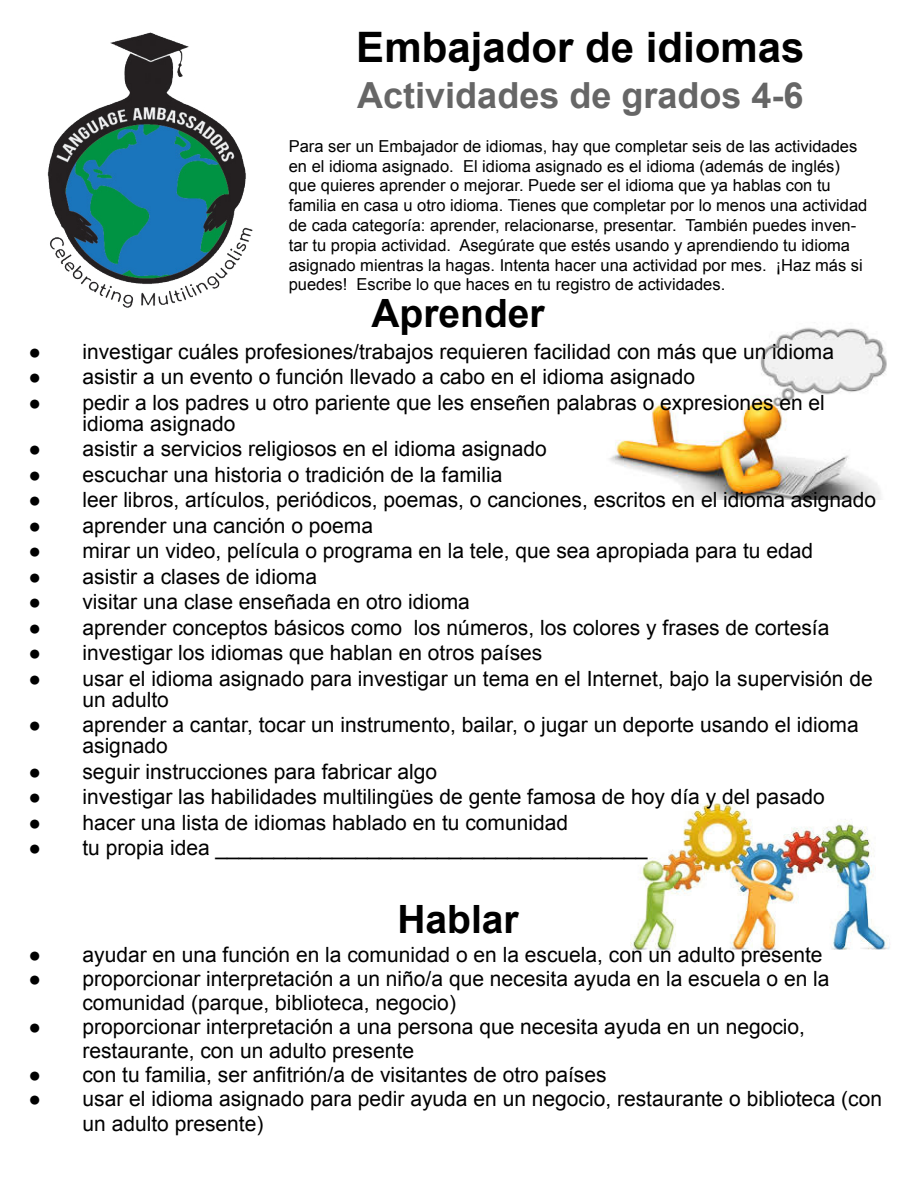
<style>
.page{position:relative;width:918px;height:1188px;background:#fff}
.page>*{position:absolute;margin:0;border:0;box-sizing:border-box;transform-origin:0 0}
.t1{font:700 42px "Arial";color:#000}
.t2{font:700 39px "Arial";color:#000}
.t3{font:700 36px "Arial";color:#666}
.t4{font:21px/21px "Arial";color:#000}
.t5{font:16.5px/19.8px "Arial";color:#000}
</style>
<div class="page">
<img style="left:631px;top:803px;width:259px;height:147px">
<img style="left:609px;top:327px;width:278px;height:172px">
<img style="left:47px;top:32px;width:206px;height:276px">
<h1 class="t1" style="left:356px;top:19px;width:450px">Embajador de idiomas</h1>
<h3 class="t3" style="left:357px;top:71px;width:448px">Actividades de grados 4-6</h3>
<p class="t5" style="left:289px;top:136px;width:580px">Para ser un Embajador de idiomas, hay que completar seis de las actividades en el idioma asignado. El idioma asignado es el idioma (además de inglés) que quieres aprender o mejorar. Puede ser el idioma que ya hablas con tu familia en casa u otro idioma. Tienes que completar por lo menos una actividad de cada categoría: aprender, relacionarse, presentar. También puedes inven&shy;tar tu propia actividad. Asegúrate que estés usando y aprendiendo tu idioma asignado mientras la hagas. Intenta hacer una actividad por mes. ¡Haz más si puedes! Escribe lo que haces en tu registro de actividades.</p>
<h2 class="t2" style="left:371px;top:288px;width:175px">Aprender</h2>
<p class="t4" style="left:28px;top:341px;width:807px">● investigar cuáles profesiones/trabajos requieren facilidad con más que un idioma</p>
<p class="t4" style="left:28px;top:367px;width:668px">● asistir a un evento o función llevado a cabo en el idioma asignado</p>
<p class="t4" style="left:82px;top:392px;width:744px;text-indent:-54px">● pedir a los padres u otro pariente que les enseñen palabras o expresiones en el idioma asignado</p>
<p class="t4" style="left:28px;top:439px;width:520px">● asistir a servicios religiosos en el idioma asignado</p>
<p class="t4" style="left:28px;top:464px;width:476px">● escuchar una historia o tradición de la familia</p>
<p class="t4" style="left:28px;top:490px;width:849px">● leer libros, artículos, periódicos, poemas, o canciones, escritos en el idioma asignado</p>
<p class="t4" style="left:28px;top:515px;width:346px">● aprender una canción o poema</p>
<p class="t4" style="left:28px;top:541px;width:786px">● mirar un video, película o programa en la tele, que sea apropiada para tu edad</p>
<p class="t4" style="left:28px;top:566px;width:290px">● asistir a clases de idioma</p>
<p class="t4" style="left:28px;top:592px;width:443px">● visitar una clase enseñada en otro idioma</p>
<p class="t4" style="left:28px;top:617px;width:802px">● aprender conceptos básicos como los números, los colores y frases de cortesía</p>
<p class="t4" style="left:28px;top:643px;width:515px">● investigar los idiomas que hablan en otros países</p>
<p class="t4" style="left:82px;top:668px;width:792px;text-indent:-54px">● usar el idioma asignado para investigar un tema en el Internet, bajo la supervisión de un adulto</p>
<p class="t4" style="left:82px;top:715px;width:778px;text-indent:-54px">● aprender a cantar, tocar un instrumento, bailar, o jugar un deporte usando el idioma asignado</p>
<p class="t4" style="left:28px;top:761px;width:410px">● seguir instrucciones para fabricar algo</p>
<p class="t4" style="left:28px;top:787px;width:798px">● investigar las habilidades multilingües de gente famosa de hoy día y del pasado</p>
<p class="t4" style="left:28px;top:812px;width:541px">● hacer una lista de idiomas hablado en tu comunidad</p>
<p class="t4" style="left:28px;top:838px;width:621px">● tu propia idea _____________________________________</p>
<h2 class="t2" style="left:397px;top:893px;width:123px">Hablar</h2>
<p class="t4" style="left:28px;top:944px;width:796px">● ayudar en una función en la comunidad o en la escuela, con un adulto presente</p>
<p class="t4" style="left:82px;top:967px;width:749px;line-height:24.2px;text-indent:-54px">● proporcionar interpretación a un niño/a que necesita ayuda en la escuela o en la comunidad (parque, biblioteca, negocio)</p>
<p class="t4" style="left:82px;top:1015px;width:724px;line-height:24.2px;text-indent:-54px">● proporcionar interpretación a una persona que necesita ayuda en un negocio, restaurante, con un adulto presente</p>
<p class="t4" style="left:28px;top:1065px;width:580px">● con tu familia, ser anfitrión/a de visitantes de otro países</p>
<p class="t4" style="left:82px;top:1087px;width:801px;line-height:24.2px;text-indent:-54px">● usar el idioma asignado para pedir ayuda en un negocio, restaurante o biblioteca (con un adulto presente)</p>
</div>
